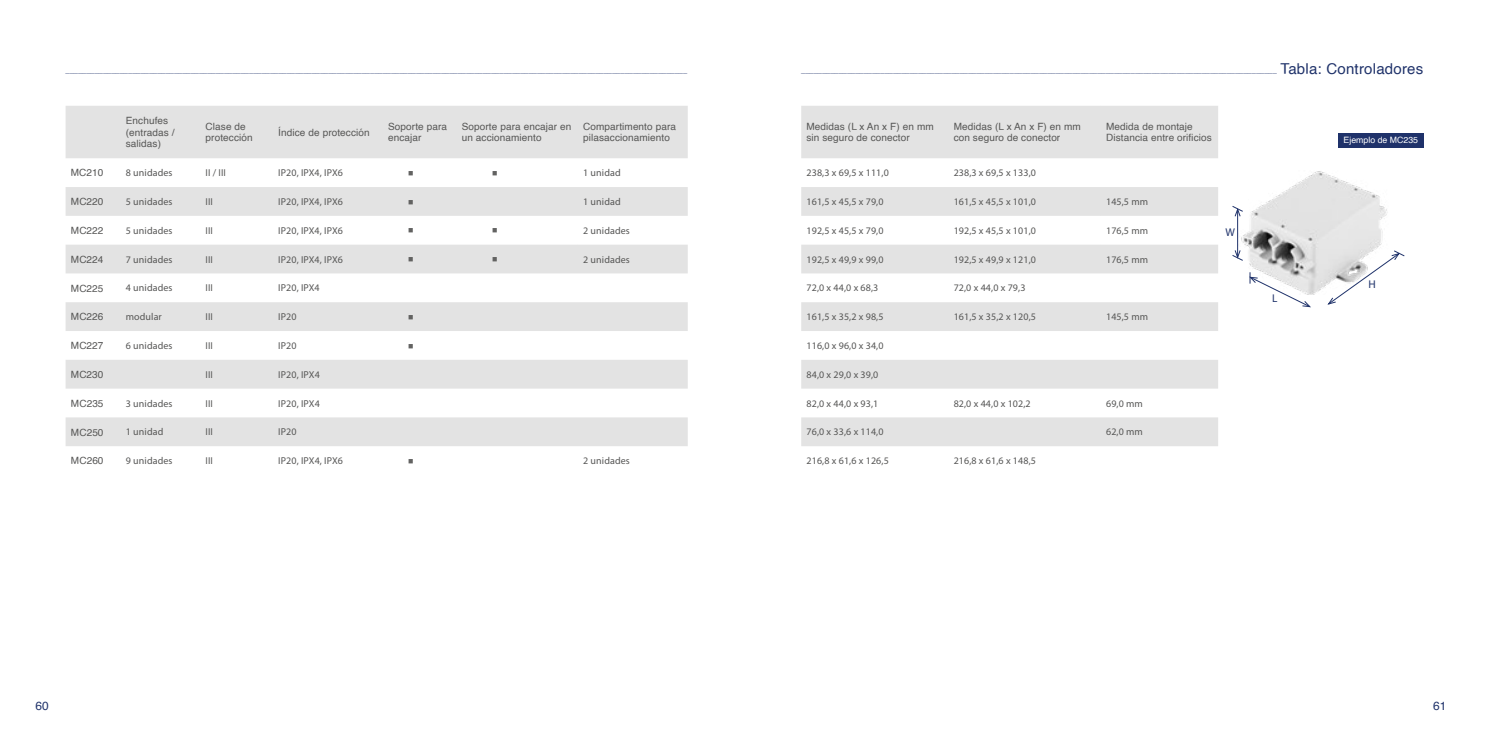
<style>
.page{position:relative;width:1489px;height:745px;background:#fff}
.page>*{position:absolute;margin:0;border:0;box-sizing:border-box;transform-origin:0 0}
.t1{font:15px "Minion Pro";color:#626261}
.t2{font:11.88px "Helvetica";color:#1f326a}
.t3{font:11.25px "Myriad Pro";color:#1f326a}
.t4{font:10px "Myriad Pro";letter-spacing:.01em;color:#565655}
.t5{font:10px/11.2px "Helvetica";letter-spacing:.01em;color:#565655}
.t6{font:8.75px "Helvetica";color:#fff}
.t7{font:7.5px "Helvetica";color:#1f326a}
.s1{font-size:15px}
</style>
<div class="page">
<svg style="left:66px;top:106px;width:621px;height:340px;fill:#e3e3e3"></svg>
<svg style="left:801px;top:106px;width:416px;height:340px;fill:#e3e3e3"></svg>
<img style="left:1238px;top:171px;width:149px;height:123px">
<svg style="left:1249px;top:272px;width:61px;height:35px"></svg>
<svg style="left:1327px;top:250px;width:77px;height:54px"></svg>
<hr style="left:1237px;top:209px;width:1px;height:48px;background:#1f326a">
<svg style="left:1232px;top:206px;width:11px;height:10px"></svg>
<svg style="left:1232px;top:250px;width:11px;height:11px"></svg>
<div style="left:1338px;top:133px;width:85px;height:14px;background:#1f326a"></div>
<p class="t7" style="left:66px;top:64px;width:623px">_____________________________________________________________________________________________________________________________________________________</p>
<p class="t5" style="left:126px;top:116px;width:50px">Enchufes (entradas / salidas)</p>
<p class="t5" style="left:206px;top:121px;width:49px">Clase de protección</p>
<p class="t5" style="left:278px;top:127px;width:93px">Índice de protección</p>
<p class="t5" style="left:388px;top:121px;width:60px">Soporte para encajar</p>
<p class="t5" style="left:462px;top:121px;width:111px">Soporte para encajar en un accionamiento</p>
<p class="t5" style="left:583px;top:121px;width:94px">Compartimento para pilasaccionamiento</p>
<p class="t5" style="left:71px;top:167px;width:34px">MC210</p>
<p class="t4" style="left:126px;top:167px;width:48px">8 unidades</p>
<p class="t4" style="left:205px;top:167px;width:22px">II / III</p>
<p class="t4" style="left:278px;top:167px;width:66px">IP20, IPX4, IPX6</p>
<h1 class="t1" style="left:407px;top:162px;width:8px">■</h1>
<h1 class="t1" style="left:492px;top:162px;width:8px">■</h1>
<p class="t4" style="left:583px;top:167px;width:39px">1 unidad</p>
<p class="t5" style="left:71px;top:196px;width:34px">MC220</p>
<p class="t4" style="left:126px;top:195px;width:48px">5 unidades</p>
<p class="t4" style="left:206px;top:195px;width:9px">III</p>
<p class="t4" style="left:278px;top:195px;width:66px">IP20, IPX4, IPX6</p>
<h1 class="t1" style="left:407px;top:191px;width:8px">■</h1>
<p class="t4" style="left:583px;top:195px;width:39px">1 unidad</p>
<p class="t5" style="left:71px;top:225px;width:34px">MC222</p>
<p class="t4" style="left:126px;top:224px;width:48px">5 unidades</p>
<p class="t4" style="left:206px;top:224px;width:9px">III</p>
<p class="t4" style="left:278px;top:224px;width:66px">IP20, IPX4, IPX6</p>
<h1 class="t1" style="left:407px;top:219px;width:8px">■</h1>
<h1 class="t1" style="left:492px;top:219px;width:8px">■</h1>
<p class="t4" style="left:583px;top:224px;width:48px">2 unidades</p>
<p class="t5" style="left:71px;top:254px;width:34px">MC224</p>
<p class="t4" style="left:126px;top:253px;width:48px">7 unidades</p>
<p class="t4" style="left:206px;top:253px;width:9px">III</p>
<p class="t4" style="left:278px;top:253px;width:66px">IP20, IPX4, IPX6</p>
<h1 class="t1" style="left:407px;top:248px;width:8px">■</h1>
<h1 class="t1" style="left:492px;top:248px;width:8px">■</h1>
<p class="t4" style="left:583px;top:253px;width:48px">2 unidades</p>
<p class="t5" style="left:71px;top:282px;width:34px">MC225</p>
<p class="t4" style="left:126px;top:282px;width:48px">4 unidades</p>
<p class="t4" style="left:206px;top:282px;width:9px">III</p>
<p class="t4" style="left:278px;top:282px;width:43px">IP20, IPX4</p>
<p class="t5" style="left:71px;top:311px;width:34px">MC226</p>
<p class="t4" style="left:126px;top:310px;width:38px">modular</p>
<p class="t4" style="left:206px;top:310px;width:9px">III</p>
<p class="t4" style="left:278px;top:310px;width:20px">IP20</p>
<h1 class="t1" style="left:407px;top:306px;width:8px">■</h1>
<p class="t5" style="left:71px;top:340px;width:34px">MC227</p>
<p class="t4" style="left:126px;top:339px;width:48px">6 unidades</p>
<p class="t4" style="left:206px;top:339px;width:9px">III</p>
<p class="t4" style="left:278px;top:339px;width:20px">IP20</p>
<h1 class="t1" style="left:407px;top:334px;width:8px">■</h1>
<p class="t5" style="left:71px;top:369px;width:34px">MC230</p>
<p class="t4" style="left:206px;top:368px;width:9px">III</p>
<p class="t4" style="left:278px;top:368px;width:43px">IP20, IPX4</p>
<p class="t5" style="left:71px;top:397px;width:34px">MC235</p>
<p class="t4" style="left:126px;top:397px;width:48px">3 unidades</p>
<p class="t4" style="left:206px;top:397px;width:9px">III</p>
<p class="t4" style="left:278px;top:397px;width:43px">IP20, IPX4</p>
<p class="t5" style="left:71px;top:426px;width:34px">MC250</p>
<p class="t4" style="left:126px;top:425px;width:39px">1 unidad</p>
<p class="t4" style="left:206px;top:425px;width:9px">III</p>
<p class="t4" style="left:278px;top:425px;width:20px">IP20</p>
<p class="t5" style="left:71px;top:455px;width:34px">MC260</p>
<p class="t4" style="left:126px;top:454px;width:48px">9 unidades</p>
<p class="t4" style="left:206px;top:454px;width:9px">III</p>
<p class="t4" style="left:278px;top:454px;width:66px">IP20, IPX4, IPX6</p>
<h1 class="t1" style="left:407px;top:449px;width:8px">■</h1>
<p class="t4" style="left:583px;top:454px;width:48px">2 unidades</p>
<p class="t7" style="left:801px;top:64px;width:623px">__________________________________________________________________________________________________________________ <span class="s1">Tabla: Controladores</span></p>
<p class="t5" style="left:806px;top:121px;width:129px">Medidas (L x An x F) en mm sin seguro de conector</p>
<p class="t5" style="left:953px;top:121px;width:129px">Medidas (L x An x F) en mm con seguro de conector</p>
<p class="t5" style="left:1106px;top:121px;width:107px">Medida de montaje<br>Distancia entre orificios</p>
<p class="t4" style="left:806px;top:167px;width:84px">238,3 x 69,5 x 111,0</p>
<p class="t4" style="left:953px;top:167px;width:84px">238,3 x 69,5 x 133,0</p>
<p class="t4" style="left:806px;top:195px;width:79px">161,5 x 45,5 x 79,0</p>
<p class="t4" style="left:953px;top:195px;width:84px">161,5 x 45,5 x 101,0</p>
<p class="t4" style="left:1106px;top:195px;width:44px">145,5 mm</p>
<p class="t4" style="left:806px;top:224px;width:79px">192,5 x 45,5 x 79,0</p>
<p class="t4" style="left:953px;top:224px;width:84px">192,5 x 45,5 x 101,0</p>
<p class="t4" style="left:1106px;top:224px;width:44px">176,5 mm</p>
<p class="t4" style="left:806px;top:253px;width:79px">192,5 x 49,9 x 99,0</p>
<p class="t4" style="left:953px;top:253px;width:84px">192,5 x 49,9 x 121,0</p>
<p class="t4" style="left:1106px;top:253px;width:44px">176,5 mm</p>
<p class="t4" style="left:806px;top:282px;width:73px">72,0 x 44,0 x 68,3</p>
<p class="t4" style="left:953px;top:282px;width:73px">72,0 x 44,0 x 79,3</p>
<p class="t4" style="left:806px;top:310px;width:79px">161,5 x 35,2 x 98,5</p>
<p class="t4" style="left:953px;top:310px;width:84px">161,5 x 35,2 x 120,5</p>
<p class="t4" style="left:1106px;top:310px;width:44px">145,5 mm</p>
<p class="t4" style="left:806px;top:339px;width:79px">116,0 x 96,0 x 34,0</p>
<p class="t4" style="left:806px;top:368px;width:73px">84,0 x 29,0 x 39,0</p>
<p class="t4" style="left:806px;top:397px;width:73px">82,0 x 44,0 x 93,1</p>
<p class="t4" style="left:953px;top:397px;width:79px">82,0 x 44,0 x 102,2</p>
<p class="t4" style="left:1106px;top:397px;width:38px">69,0 mm</p>
<p class="t4" style="left:806px;top:425px;width:79px">76,0 x 33,6 x 114,0</p>
<p class="t4" style="left:1106px;top:425px;width:38px">62,0 mm</p>
<p class="t4" style="left:806px;top:454px;width:84px">216,8 x 61,6 x 126,5</p>
<p class="t4" style="left:953px;top:454px;width:84px">216,8 x 61,6 x 148,5</p>
<p class="t3" style="left:1225px;top:225px;width:11px">W</p>
<p class="t3" style="left:1271px;top:291px;width:7px">L</p>
<p class="t6" style="left:1343px;top:133px;width:76px">Ejemplo de MC235</p>
<p class="t3" style="left:1368px;top:277px;width:9px">H</p>
<p class="t2" style="left:35px;top:695px;width:15px">60</p>
<p class="t2" style="left:1432px;top:695px;width:15px">61</p>
</div>
